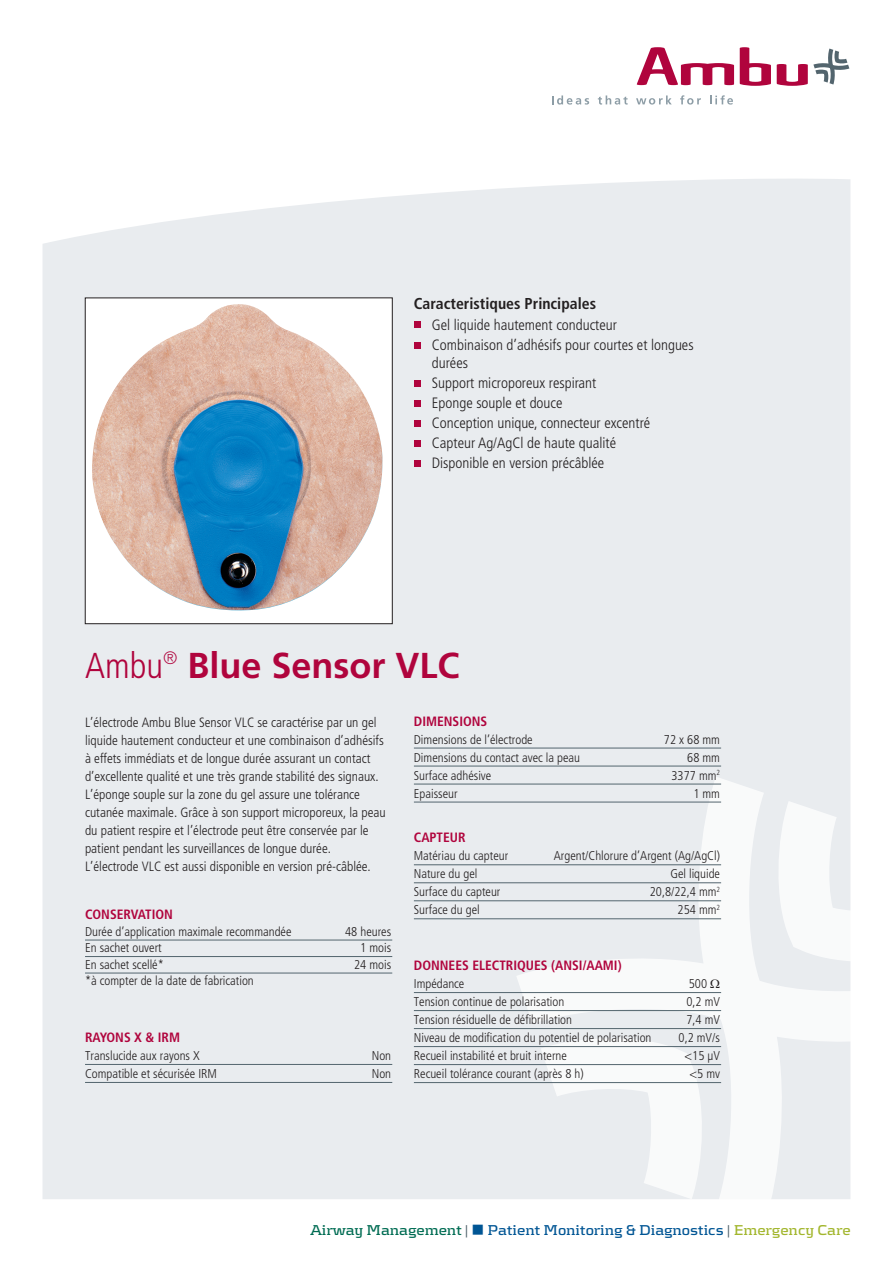
<style>
.page{position:relative;width:893px;height:1263px;background:#fff}
.page>*{position:absolute;margin:0;border:0;box-sizing:border-box;transform-origin:0 0}
.t1{font:700 36px "Frutiger";color:#b0043d}
.Manchet{font:700 condensed 15.75px "Frutiger";color:#231f20}
.t2{font:300 condensed 15px/18px "Frutiger";color:#231f20}
.Prd__Headline{font:700 14.85px "Kontrapunkt";letter-spacing:-.005em;color:#005594}
.Manchet-2{font:300 condensed 13.5px/18px "Frutiger";color:#231f20}
.Brød_9_12{font:700 condensed 13.5px "Frutiger";color:#b0043d}
.RU_tabel_data{font:300 condensed 12.75px "Frutiger";color:#231f20}
.Brød_9_12-2{font:300 condensed 12.75px "Frutiger";color:#231f20}
.s1{font-weight:300;font-stretch:condensed}
.s2{color:#006c53}
.s3{color:#53656e}
.s4{color:#a2b62d}
</style>
<div class="page">
<div style="left:43px;top:179px;width:807px;height:1020px;background:#e9ecef"></div>
<svg style="left:516px;top:776px;width:334px;height:423px;fill:#e9ecef"></svg>
<svg style="left:541px;top:1033px;width:166px;height:166px"></svg>
<svg style="left:777px;top:49px;width:72px;height:37px"></svg>
<svg style="left:740px;top:47px;width:31px;height:39px"></svg>
<svg style="left:637px;top:47px;width:97px;height:38px"></svg>
<svg style="left:552px;top:95px;width:37px;height:10px"></svg>
<svg style="left:598px;top:95px;width:30px;height:10px"></svg>
<svg style="left:636px;top:95px;width:36px;height:10px"></svg>
<svg style="left:680px;top:95px;width:21px;height:10px"></svg>
<svg style="left:710px;top:95px;width:23px;height:10px"></svg>
<div style="left:85px;top:298px;width:307px;height:326px;background:#fff"></div>
<div style="left:85px;top:298px;width:307px;height:326px;border:1px solid #231f20"></div>
<hr style="left:414px;top:748px;width:307px;height:1px;background:#53656e">
<hr style="left:414px;top:766px;width:307px;height:1px;background:#53656e">
<hr style="left:414px;top:784px;width:307px;height:1px;background:#53656e">
<hr style="left:414px;top:802px;width:307px;height:1px;background:#53656e">
<svg style="left:414px;top:322px;width:6px;height:6px"></svg>
<svg style="left:414px;top:342px;width:6px;height:6px"></svg>
<svg style="left:414px;top:380px;width:6px;height:6px"></svg>
<svg style="left:414px;top:400px;width:6px;height:6px"></svg>
<div style="left:414px;top:420px;width:6px;height:7px;background:#b0043d"></div>
<div style="left:414px;top:440px;width:6px;height:7px;background:#b0043d"></div>
<div style="left:414px;top:460px;width:6px;height:7px;background:#b0043d"></div>
<hr style="left:414px;top:864px;width:307px;height:1px;background:#53656e">
<hr style="left:414px;top:882px;width:307px;height:1px;background:#53656e">
<hr style="left:414px;top:900px;width:307px;height:1px;background:#53656e">
<hr style="left:414px;top:918px;width:307px;height:1px;background:#53656e">
<hr style="left:414px;top:992px;width:307px;height:1px;background:#53656e">
<hr style="left:414px;top:1010px;width:307px;height:1px;background:#53656e">
<hr style="left:414px;top:1028px;width:307px;height:1px;background:#53656e">
<hr style="left:414px;top:1046px;width:307px;height:1px;background:#53656e">
<hr style="left:414px;top:1064px;width:307px;height:1px;background:#53656e">
<hr style="left:414px;top:1082px;width:307px;height:1px;background:#53656e">
<hr style="left:85px;top:1064px;width:307px;height:1px;background:#53656e">
<hr style="left:85px;top:1082px;width:307px;height:1px;background:#53656e">
<hr style="left:85px;top:940px;width:307px;height:1px;background:#53656e">
<hr style="left:85px;top:956px;width:307px;height:1px;background:#53656e">
<hr style="left:85px;top:973px;width:307px;height:1px;background:#53656e">
<img style="left:92px;top:304px;width:291px;height:307px">
<svg style="left:711px;top:979px;width:9px;height:9px"></svg>
<p class="Manchet" style="left:414px;top:295px;width:184px">Caracteristiques Principales</p>
<p class="t2" style="left:432px;top:316px;width:187px">Gel liquide hautement conducteur</p>
<p class="t2" style="left:432px;top:336px;width:263px">Combinaison d’adhésifs pour courtes et longues durées</p>
<p class="t2" style="left:432px;top:374px;width:166px">Support microporeux respirant</p>
<p class="t2" style="left:432px;top:394px;width:132px">Eponge souple et douce</p>
<p class="t2" style="left:432px;top:414px;width:220px">Conception unique, connecteur excentré</p>
<p class="t2" style="left:432px;top:434px;width:186px">Capteur Ag/AgCl de haute qualité</p>
<p class="t2" style="left:432px;top:454px;width:174px">Disponible en version précâblée</p>
<p class="t1" style="left:85px;top:644px;width:376px"><span class="s1">Ambu</span><sup>®</sup> Blue Sensor VLC</p>
<p class="Manchet-2" style="left:85px;top:713px;width:302px">L’électrode Ambu Blue Sensor VLC se caractérise par un gel liquide hautement conducteur et une combinaison d’adhésifs à effets immédiats et de longue durée assurant un contact d’excellente qualité et une très grande stabilité des signaux.<br>L’éponge souple sur la zone du gel assure une tolérance cutanée maximale. Grâce à son support microporeux, la peau du patient respire et l’électrode peut être conservée par le patient pendant les surveillances de longue durée.</p>
<p class="Manchet-2" style="left:85px;top:857px;width:287px">L’électrode VLC est aussi disponible en version pré-câblée.</p>
<p class="Brød_9_12" style="left:414px;top:713px;width:75px">DIMENSIONS</p>
<p class="RU_tabel_data" style="left:414px;top:732px;width:120px">Dimensions de l’électrode</p>
<p class="RU_tabel_data" style="left:664px;top:732px;width:58px">72 x 68 mm</p>
<p class="RU_tabel_data" style="left:414px;top:750px;width:168px">Dimensions du contact avec la peau</p>
<p class="RU_tabel_data" style="left:687px;top:750px;width:34px">68 mm</p>
<p class="RU_tabel_data" style="left:414px;top:768px;width:79px">Surface adhésive</p>
<p class="RU_tabel_data" style="left:671px;top:768px;width:50px">3377 mm<sup>2</sup></p>
<p class="RU_tabel_data" style="left:414px;top:786px;width:45px">Epaisseur</p>
<p class="RU_tabel_data" style="left:693px;top:786px;width:28px">1 mm</p>
<p class="Brød_9_12" style="left:414px;top:830px;width:53px">CAPTEUR</p>
<p class="RU_tabel_data" style="left:414px;top:849px;width:96px">Matériau du capteur</p>
<p class="RU_tabel_data" style="left:554px;top:849px;width:168px">Argent/Chlorure d’Argent (Ag/AgCl)</p>
<p class="RU_tabel_data" style="left:414px;top:867px;width:65px">Nature du gel</p>
<p class="RU_tabel_data" style="left:670px;top:867px;width:51px">Gel liquide</p>
<p class="RU_tabel_data" style="left:414px;top:885px;width:88px">Surface du capteur</p>
<p class="RU_tabel_data" style="left:650px;top:885px;width:72px">20,8/22,4 mm<sup>2</sup></p>
<p class="RU_tabel_data" style="left:414px;top:903px;width:67px">Surface du gel</p>
<p class="RU_tabel_data" style="left:678px;top:903px;width:44px">254 mm<sup>2</sup></p>
<p class="Brød_9_12" style="left:85px;top:906px;width:89px">CONSERVATION</p>
<p class="Brød_9_12-2" style="left:85px;top:924px;width:208px">Durée d’application maximale recommandée</p>
<p class="Brød_9_12-2" style="left:345px;top:924px;width:48px">48 heures</p>
<p class="Brød_9_12-2" style="left:85px;top:940px;width:78px">En sachet ouvert</p>
<p class="Brød_9_12-2" style="left:360px;top:940px;width:32px">1 mois</p>
<p class="Brød_9_12-2" style="left:85px;top:957px;width:80px">En sachet scellé*</p>
<p class="Brød_9_12-2" style="left:354px;top:957px;width:39px">24 mois</p>
<p class="Brød_9_12-2" style="left:85px;top:973px;width:170px">*à compter de la date de fabrication</p>
<p class="Brød_9_12" style="left:414px;top:957px;width:209px">DONNEES ELECTRIQUES (ANSI/AAMI)</p>
<p class="RU_tabel_data" style="left:414px;top:976px;width:52px">Impédance</p>
<p class="RU_tabel_data" style="left:689px;top:976px;width:20px">500</p>
<p class="RU_tabel_data" style="left:414px;top:994px;width:152px">Tension continue de polarisation</p>
<p class="RU_tabel_data" style="left:686px;top:994px;width:35px">0,2 mV</p>
<p class="RU_tabel_data" style="left:414px;top:1012px;width:160px">Tension résiduelle de défibrillation</p>
<p class="RU_tabel_data" style="left:686px;top:1012px;width:35px">7,4 mV</p>
<p class="RU_tabel_data" style="left:414px;top:1030px;width:239px">Niveau de modification du potentiel de polarisation</p>
<p class="RU_tabel_data" style="left:678px;top:1030px;width:43px">0,2 mV/s</p>
<p class="RU_tabel_data" style="left:414px;top:1048px;width:155px">Recueil instabilité et bruit interne</p>
<p class="RU_tabel_data" style="left:685px;top:1048px;width:37px">&lt;15 μV</p>
<p class="RU_tabel_data" style="left:414px;top:1066px;width:171px">Recueil tolérance courant (après 8 h)</p>
<p class="RU_tabel_data" style="left:689px;top:1066px;width:32px">&lt;5 mv</p>
<p class="Brød_9_12" style="left:85px;top:1029px;width:97px">RAYONS X &amp; IRM</p>
<p class="RU_tabel_data" style="left:85px;top:1048px;width:116px">Translucide aux rayons X</p>
<p class="RU_tabel_data" style="left:372px;top:1048px;width:21px">Non</p>
<p class="RU_tabel_data" style="left:85px;top:1066px;width:133px">Compatible et sécurisée IRM</p>
<p class="RU_tabel_data" style="left:372px;top:1066px;width:21px">Non</p>
<p class="Prd__Headline" style="left:310px;top:1221px;width:542px"><span class="s2">Airway Management</span> <span class="s3">|</span> ■ Patient Monitoring &amp; Diagnostics <span class="s3">|</span> <span class="s4">Emergency Care</span></p>
</div>
